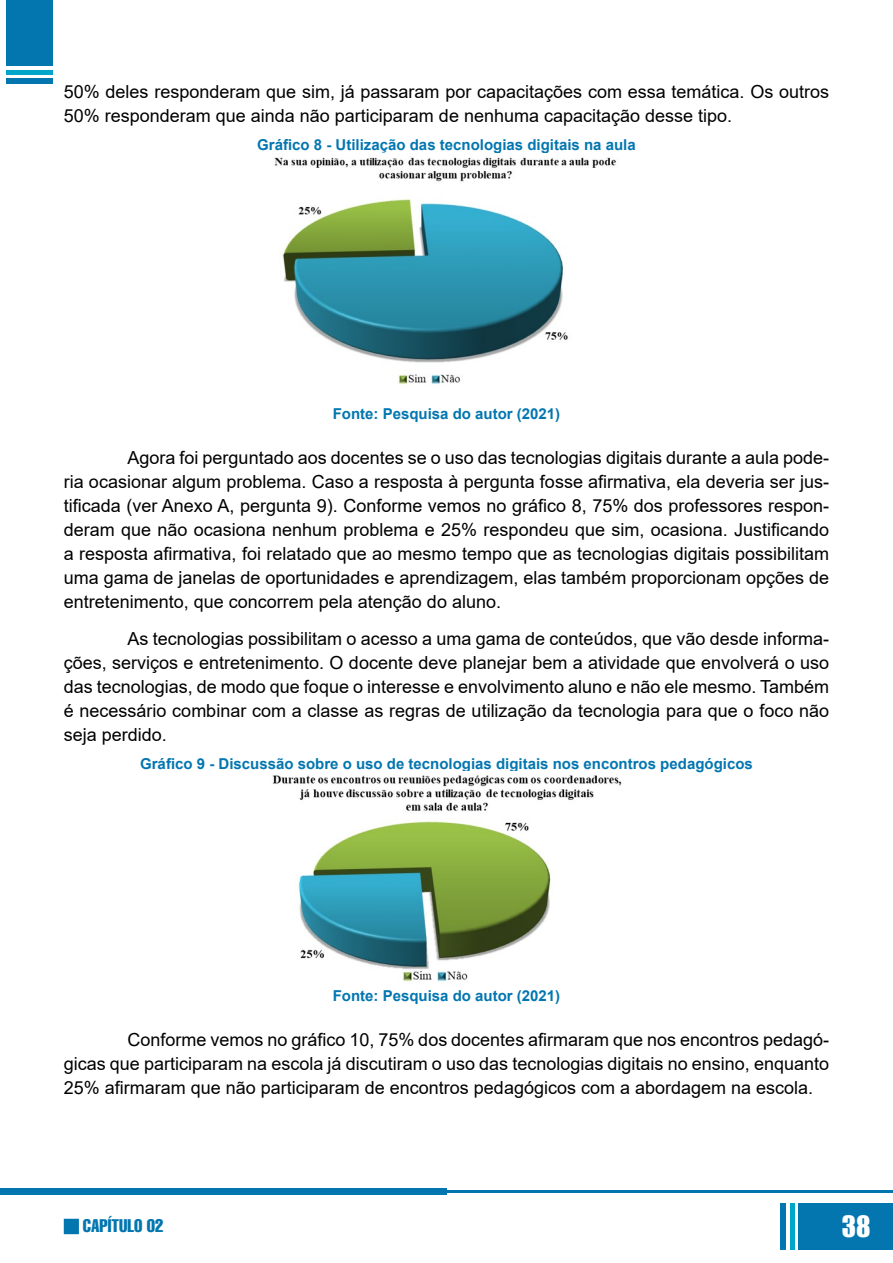
<style>
.page{position:relative;width:893px;height:1263px;background:#fff}
.page>*{position:absolute;margin:0;border:0;box-sizing:border-box;transform-origin:0 0}
.t1{font:27px "Impact";color:#fff}
.t2{font:18px/24px "Arial";color:#000;text-align:justify}
.t3{font:extra-condensed 18px "Helvetica";color:#0376b0}
.t4{font:700 15px "Arial";color:#0376b0}
</style>
<div class="page">
<div style="left:798px;top:1203px;width:95px;height:47px;background:#0376b0"></div>
<hr style="left:790px;top:1203px;width:4px;height:47px;background:#00a5ca">
<div style="left:780px;top:1203px;width:6px;height:47px;background:#0376b0"></div>
<div style="left:0;top:1188px;width:446px;height:7px;background:#0376b0"></div>
<hr style="left:446px;top:1191px;width:447px;height:2px;background:#0376b0">
<div style="left:6px;top:0;width:47px;height:66px;background:#0376b0"></div>
<div style="left:6px;top:70px;width:47px;height:5px;background:#00a5ca"></div>
<div style="left:6px;top:78px;width:47px;height:6px;background:#0376b0"></div>
<div style="left:64px;top:1219px;width:15px;height:15px;background:#0376b0;border:2px solid #0376b0"></div>
<img style="left:274px;top:157px;width:342px;height:228px">
<img style="left:272px;top:775px;width:350px;height:207px">
<p class="t2" style="left:64px;top:80px;width:767px">50% deles responderam que sim, já passaram por capacitações com essa temática. Os outros<br>50% responderam que ainda não participaram de nenhuma capacitação desse tipo.</p>
<p class="t4" style="left:257px;top:134px;width:380px">Gráfico 8 - Utilização das tecnologias digitais na aula</p>
<p class="t4" style="left:333px;top:403px;width:229px">Fonte: Pesquisa do autor (2021)</p>
<p class="t2" style="left:64px;top:446px;width:767px;text-indent:64px">Agora foi perguntado aos docentes se o uso das tecnologias digitais durante a aula pode&shy;ria ocasionar algum problema. Caso a resposta à pergunta fosse afirmativa, ela deveria ser jus&shy;tificada (ver Anexo A, pergunta 9). Conforme vemos no gráfico 8, 75% dos professores respon&shy;deram que não ocasiona nenhum problema e 25% respondeu que sim, ocasiona. Justificando a resposta afirmativa, foi relatado que ao mesmo tempo que as tecnologias digitais possibilitam uma gama de janelas de oportunidades e aprendizagem, elas também proporcionam opções de entretenimento, que concorrem pela atenção do aluno.</p>
<p class="t2" style="left:64px;top:626px;width:767px;text-indent:64px">As tecnologias possibilitam o acesso a uma gama de conteúdos, que vão desde informa&shy;ções, serviços e entretenimento. O docente deve planejar bem a atividade que envolverá o uso das tecnologias, de modo que foque o interesse e envolvimento aluno e não ele mesmo. Também é necessário combinar com a classe as regras de utilização da tecnologia para que o foco não seja perdido.</p>
<p class="t4" style="left:140px;top:753px;width:614px">Gráfico 9 - Discussão sobre o uso de tecnologias digitais nos encontros pedagógicos</p>
<p class="t4" style="left:333px;top:985px;width:229px">Fonte: Pesquisa do autor (2021)</p>
<p class="t2" style="left:64px;top:1028px;width:767px;text-indent:64px">Conforme vemos no gráfico 10, 75% dos docentes afirmaram que nos encontros pedagó&shy;gicas que participaram na escola já discutiram o uso das tecnologias digitais no ensino, enquanto 25% afirmaram que não participaram de encontros pedagógicos com a abordagem na escola.</p>
<p class="t3" style="left:83px;top:1214px;width:82px">CAPÍTULO 02</p>
<h1 class="t1" style="left:842px;top:1206px;width:30px">38</h1>
</div>
